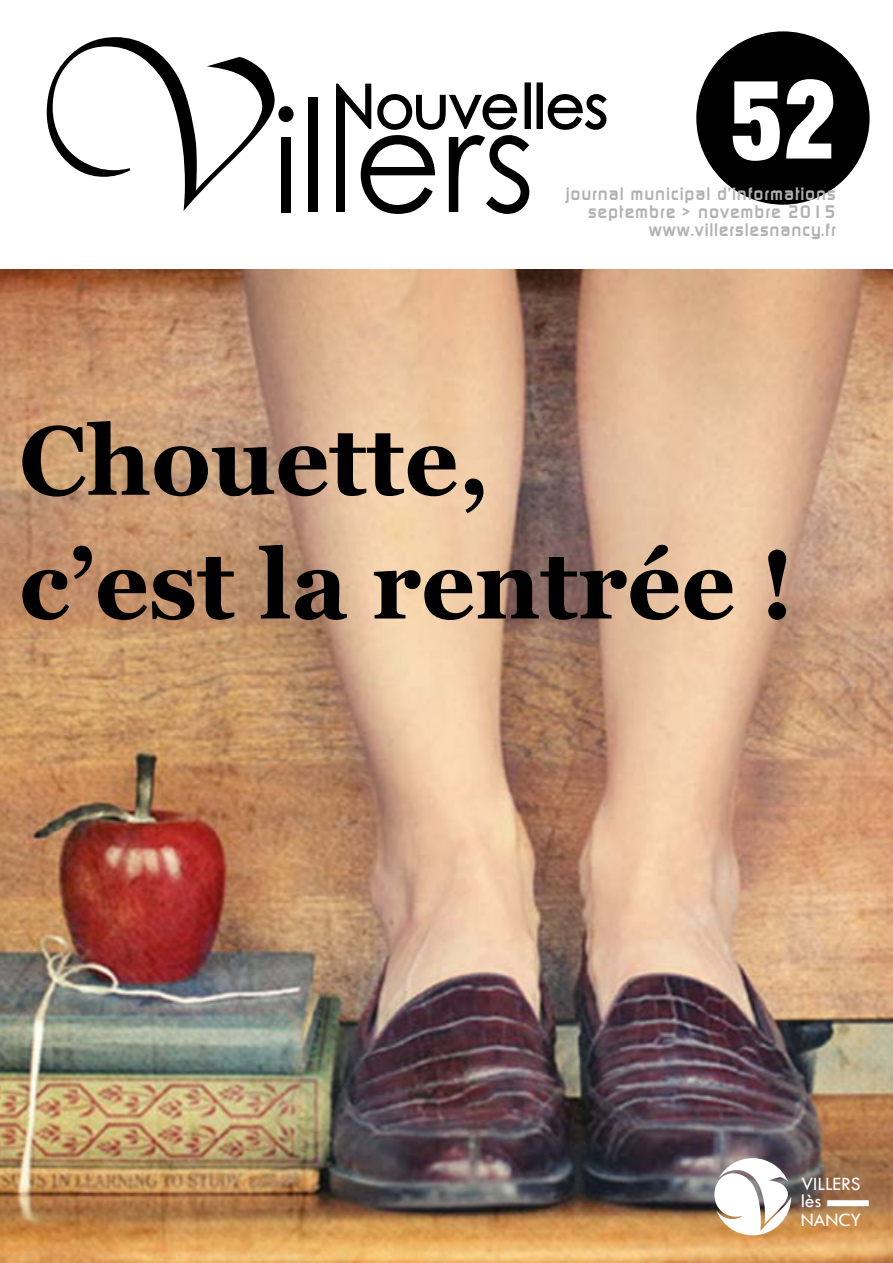
<style>
.page{position:relative;width:893px;height:1263px;background:#fff}
.page>*{position:absolute;margin:0;border:0;box-sizing:border-box;transform-origin:0 0}
.t1{font:108px "Muro";color:#fff}
.t2{font:700 97.5px/123.8px "Georgia";color:#000}
.t3{font:19.5px/18.1px "Tw Cen";color:#fff}
.t4{font:18px/18px "Newage";letter-spacing:.05em;color:#b3b2b2;text-align:right}
</style>
<div class="page">
<div style="left:525px;top:82px;width:6px;height:47px;border:2px solid #000"></div>
<div style="left:537px;top:82px;width:6px;height:47px;border:2px solid #000"></div>
<svg style="left:547px;top:94px;width:60px;height:36px"></svg>
<div style="left:281px;top:137px;width:10px;height:75px;background:#000"></div>
<div style="left:308px;top:97px;width:10px;height:115px;background:#000"></div>
<svg style="left:336px;top:83px;width:193px;height:131px"></svg>
<svg style="left:47px;top:37px;width:247px;height:174px"></svg>
<img style="left:0;top:269px;width:893px;height:994px">
<div style="left:696px;top:31px;width:174px;height:174px;background:#000;border-radius:50%"></div>
<div style="left:827px;top:1200px;width:42px;height:6px;background:#fff"></div>
<svg style="left:714px;top:1158px;width:151px;height:82px"></svg>
<h1 class="t1" style="left:729px;top:55px;width:109px">52</h1>
<p class="t4" style="left:566px;top:184px;width:272px">journal municipal d’informations septembre &gt; novembre 2015 www.villerslesnancy.fr</p>
<h2 class="t2" style="left:19px;top:399px;width:777px">Chouette,<br>c’est la rentrée !</h2>
<p class="t3" style="left:801px;top:1175px;width:62px">VILLERS lès<br>NANCY</p>
</div>
